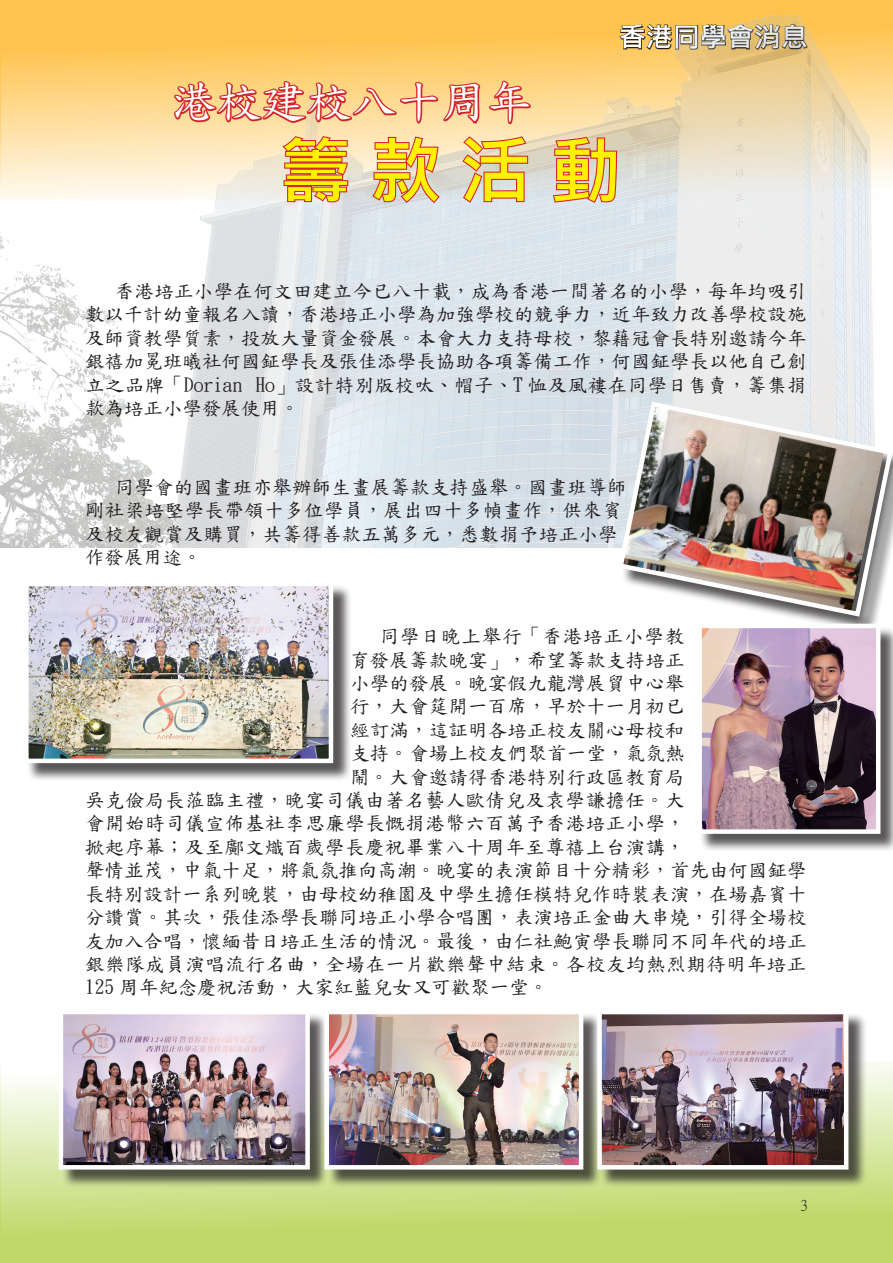
<style>
.page{position:relative;width:893px;height:1263px;background:#fff}
.page>*{position:absolute;margin:0;border:0;box-sizing:border-box;transform-origin:0 0}
.t1{font:700 72px "Microsoft Jheng Hei";color:#fff101}
.t2{font:45px "DF Kai Shu SB Estd BF";color:#fff}
.t3{font:700 27px "Microsoft Jheng Hei";color:#fff}
.有分段內文{font:19.5px/23.4px "DF Kai Shu SB Estd BF";letter-spacing:.01em;color:#231f20}
.有分段內文-2{font:19.5px "DF Kai Shu SB Estd BF";letter-spacing:.03em;color:#231f20}
.有分段內文-3{font:19.5px "DF Kai Shu SB Estd BF";letter-spacing:.05em;color:#231f20}
.t4{font:15px "P Ming Li U";color:#231f20}
</style>
<div class="page">
<hr style="left:0;top:1063px;width:1px;height:200px;background:#a9cd38">
<svg style="left:1px;top:1061px;width:892px;height:202px;background:#c7de7e"></svg>
<div style="left:0;top:0;width:893px;height:200px;background:#fec34d"></div>
<img style="left:1px;top:16px;width:889px;height:531px">
<div style="left:0;top:382px;width:5px;height:211px;background:#231f20;opacity:.75"></div>
<svg style="left:172px;top:16px;width:360px;height:482px;background:#e6d4c2"></svg>
<svg style="left:552px;top:136px;width:66px;height:68px;background:#d69895"></svg>
<div style="left:621px;top:405px;width:272px;height:229px;background:#231f20;opacity:.75"></div>
<img style="left:615px;top:399px;width:278px;height:220px">
<div style="left:700px;top:626px;width:193px;height:226px;background:#231f20;opacity:.75"></div>
<img style="left:702px;top:629px;width:173px;height:200px">
<div style="left:697px;top:624px;width:183px;height:210px;border:4px solid #fff"></div>
<div style="left:61px;top:1012px;width:267px;height:176px;background:#231f20;opacity:.75"></div>
<img style="left:64px;top:1015px;width:241px;height:149px">
<div style="left:59px;top:1010px;width:251px;height:159px;border:4px solid #fff"></div>
<div style="left:327px;top:1012px;width:275px;height:176px;background:#231f20;opacity:.75"></div>
<img style="left:329px;top:1015px;width:249px;height:149px">
<div style="left:324px;top:1010px;width:259px;height:159px;border:4px solid #fff"></div>
<div style="left:600px;top:1012px;width:267px;height:176px;background:#231f20;opacity:.75"></div>
<img style="left:602px;top:1015px;width:241px;height:149px">
<div style="left:597px;top:1010px;width:251px;height:159px;border:4px solid #fff"></div>
<div style="left:26px;top:584px;width:326px;height:197px;background:#231f20;opacity:.75"></div>
<img style="left:29px;top:587px;width:299px;height:171px">
<div style="left:24px;top:582px;width:309px;height:181px;border:4px solid #fff"></div>
<h3 class="t3" style="left:619px;top:21px;width:190px">香港同學會消息</h3>
<p class="t2" style="left:171px;top:79px;width:361px">港校建校八十周年</p>
<p class="t1" style="left:279px;top:126px;width:343px">籌 款 活 動</p>
<p class="有分段內文" style="left:85px;top:279px;width:733px;text-indent:30px">香港培正小學在何文田建立今已八十載，成為香港一間著名的小學，每年均吸引數以千計幼童報名入讀，香港培正小學為加強學校的競爭力，近年致力改善學校設施及師資教學質素，投放大量資金發展。本會大力支持母校，黎藉冠會長特別邀請今年銀禧加冕班曦社何國鉦學長及張佳添學長協助各項籌備工作，何國鉦學長以他自己創立之品牌「Dorian Ho」設計特別版校呔、帽子、T 恤及風褸在同學日售賣，籌集捐款為培正小學發展使用。</p>
<p class="有分段內文" style="left:85px;top:475px;width:554px;text-indent:30px">同學會的國畫班亦舉辦師生畫展籌款支持盛舉。國畫班導師剛社梁培堅學長帶領十多位學員，展出四十多幀畫作，供來賓及校友觀賞及購買，共籌得善款五萬多元，悉數捐予培正小學作發展用途。</p>
<p class="有分段內文-3" style="left:380px;top:627px;width:306px">同學日晚上舉行「香港培正小學教</p>
<p class="有分段內文" style="left:350px;top:648px;width:336px">育發展籌款晚宴」，希望籌款支持培正</p>
<p class="有分段內文" style="left:350px;top:671px;width:336px">小學的發展。晚宴假九龍灣展貿中心舉</p>
<p class="有分段內文" style="left:350px;top:695px;width:336px">行，大會筵開一百席，早於十一月初已</p>
<p class="有分段內文" style="left:350px;top:718px;width:336px">經訂滿，這証明各培正校友關心母校和</p>
<p class="有分段內文" style="left:350px;top:742px;width:336px">支持。會場上校友們聚首一堂，氣氛熱</p>
<p class="有分段內文" style="left:350px;top:765px;width:336px">鬧。大會邀請得香港特別行政區教育局</p>
<p class="有分段內文-2" style="left:85px;top:790px;width:601px">吳克儉局長蒞臨主禮，晚宴司儀由著名藝人歐倩兒及袁學謙擔任。大</p>
<p class="有分段內文" style="left:85px;top:812px;width:601px">會開始時司儀宣佈基社李思廉學長慨捐港幣六百萬予香港培正小學，</p>
<p class="有分段內文-2" style="left:85px;top:837px;width:601px">掀起序幕；及至鄺文熾百歲學長慶祝畢業八十周年至尊禧上台演講，</p>
<p class="有分段內文" style="left:85px;top:859px;width:723px">聲情並茂，中氣十足，將氣氛推向高潮。晚宴的表演節目十分精彩，首先由何國鉦學</p>
<p class="有分段內文" style="left:85px;top:882px;width:723px">長特別設計一系列晚裝，由母校幼稚園及中學生擔任模特兒作時裝表演，在場嘉賓十</p>
<p class="有分段內文" style="left:85px;top:905px;width:723px">分讚賞。其次，張佳添學長聯同培正小學合唱團，表演培正金曲大串燒，引得全場校</p>
<p class="有分段內文" style="left:85px;top:929px;width:723px">友加入合唱，懷緬昔日培正生活的情況。最後，由仁社鮑寅學長聯同不同年代的培正</p>
<p class="有分段內文-2" style="left:85px;top:954px;width:723px">銀樂隊成員演唱流行名曲，全場在一片歡樂聲中結束。各校友均熱烈期待明年培正</p>
<p class="有分段內文" style="left:85px;top:976px;width:465px">125 周年紀念慶祝活動，大家紅藍兒女又可歡聚一堂。</p>
<p class="t4" style="left:801px;top:1198px;width:9px">3</p>
</div>
